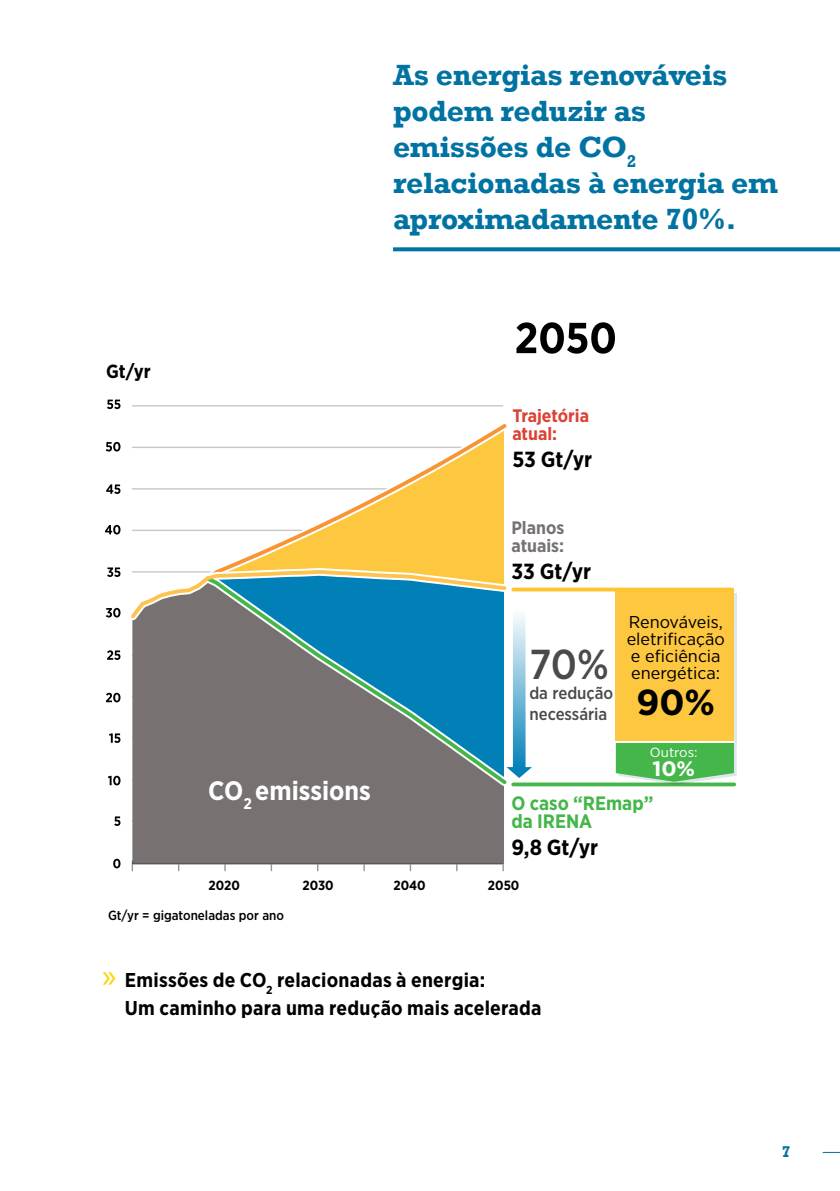
<style>
.page{position:relative;width:840px;height:1191px;background:#fff}
.page>*{position:absolute;margin:0;border:0;box-sizing:border-box;transform-origin:0 0}
.t1{font:500 41.8px "Gotham Narrow";color:#484a4b}
.t2{font:700 36px "Gotham Narrow";color:#000;scale:1.09 1}
.t3{font:700 30px/36px "Rockwell";letter-spacing:-.01em;color:#0073a2}
.t4{font:700 26.6px "Gotham Narrow";color:#fff}
.t5{font:700 21.8px "Gotham Narrow";color:#000}
.t6{font:700 20.8px "Gotham Narrow";color:#fff;scale:1.14 1}
.t7{font:700 20px/28px "Gotham Narrow";letter-spacing:.01em;color:#000}
.t8{font:700 19.4px/18.4px "Gotham Narrow";color:#45b649}
.t9{font:700 19px "Gotham Narrow";color:#000}
.t10{font:700 18px/18px "Gotham Narrow";color:#dc4133}
.t11{font:700 18px/18.4px "Gotham Narrow";color:#777271}
.t12{font:17px/17px "Gotham Narrow";color:#000;scale:1.09 1}
.t13{font:500 17px/20.8px "Gotham Narrow";color:#484a4b}
.t14{font:700 16px "Rockwell";color:#0073a2}
.t15{font:500 13.2px "Gotham Narrow";color:#000}
.t16{font:700 13.2px "Gotham Narrow";color:#000}
.t17{font:13.2px "Gotham Narrow";color:#fff;scale:1.14 1}
.s1{font-family:"Myriad Pro";font-weight:400;font-size:34px;color:#ffd400}
</style>
<div class="page">
<svg style="left:822px;top:1152px;width:17px;height:1px"></svg>
<svg style="left:393px;top:247px;width:446px;height:4px;background:#147ea9"></svg>
<hr style="left:132px;top:529px;width:371px;height:2px;background:#8f9192">
<hr style="left:132px;top:446px;width:371px;height:2px;background:#8f9192">
<hr style="left:132px;top:488px;width:371px;height:1px;background:#8f9192">
<hr style="left:132px;top:405px;width:371px;height:1px;background:#8f9192">
<svg style="left:131px;top:864px;width:2px;height:7px"></svg>
<svg style="left:224px;top:864px;width:2px;height:7px"></svg>
<svg style="left:270px;top:864px;width:2px;height:7px"></svg>
<svg style="left:409px;top:864px;width:2px;height:7px"></svg>
<hr style="left:132px;top:860px;width:371px;height:4px;background:#57575a">
<svg style="left:107px;top:399px;width:13px;height:10px"></svg>
<svg style="left:106px;top:442px;width:14px;height:9px"></svg>
<svg style="left:106px;top:484px;width:14px;height:10px"></svg>
<svg style="left:105px;top:525px;width:15px;height:9px"></svg>
<svg style="left:114px;top:816px;width:6px;height:10px"></svg>
<svg style="left:113px;top:858px;width:7px;height:10px"></svg>
<div style="left:132px;top:785px;width:371px;height:78px;background:#777271"></div>
<svg style="left:203px;top:424px;width:304px;height:140px"></svg>
<div style="left:197px;top:785px;width:318px;height:8px;background:#777271"></div>
<div style="left:618px;top:593px;width:118px;height:152px;background:linear-gradient(to bottom,#dfe7ee,#dfe7ee)"></div>
<div style="left:615px;top:591px;width:118px;height:152px;background:#fdc73f"></div>
<svg style="left:531px;top:587px;width:200px;height:4px"></svg>
<hr style="left:513px;top:782px;width:220px;height:4px;background:#45b649">
<svg style="left:615px;top:743px;width:121px;height:41px;background:#5dbe61"></svg>
<hr style="left:614px;top:741px;width:119px;height:2px;background:#fff">
<svg style="left:106px;top:564px;width:425px;height:221px;background:#6c919a"></svg>
<svg style="left:516px;top:322px;width:98px;height:32px"></svg>
<p class="t9" style="left:106px;top:359px;width:46px">Gt/yr</p>
<p class="t3" style="left:393px;top:57px;width:386px">As energias renováveis podem reduzir as emissões de CO<sub>2 </sub>relacionadas à energia em aproximadamente 70%.</p>
<p class="t10" style="left:512px;top:406px;width:78px">Trajetória atual:</p>
<p class="t5" style="left:512px;top:445px;width:81px">53 Gt/yr</p>
<p class="t4" style="left:208px;top:774px;width:164px">CO<sub>2</sub> emissions</p>
<p class="t11" style="left:511px;top:518px;width:54px">Planos atuais:</p>
<p class="t5" style="left:511px;top:557px;width:81px">33 Gt/yr</p>
<h1 class="t1" style="left:529px;top:637px;width:81px">70%</h1>
<p class="t13" style="left:529px;top:683px;width:85px">da redução necessária</p>
<p class="t12" style="left:626px;top:613px;width:91px">Renováveis, eletrificação e eficiência energética:</p>
<p class="t2" style="left:636px;top:679px;width:74px">90%</p>
<p class="t17" style="left:649px;top:744px;width:43px">Outros:</p>
<p class="t6" style="left:652px;top:755px;width:39px">10%</p>
<p class="t8" style="left:511px;top:793px;width:143px">O caso “REmap” da IRENA</p>
<p class="t5" style="left:511px;top:833px;width:88px">9,8 Gt/yr</p>
<p class="t16" style="left:208px;top:877px;width:33px">2020</p>
<p class="t16" style="left:302px;top:877px;width:33px">2030</p>
<p class="t16" style="left:393px;top:877px;width:34px">2040</p>
<p class="t16" style="left:487px;top:877px;width:33px">2050</p>
<p class="t15" style="left:108px;top:906px;width:177px">Gt/yr = gigatoneladas por ano</p>
<p class="t7" style="left:125px;top:966px;width:418px;text-indent:-23px"><span class="s1">»</span> Emissões de CO<sub>2</sub> relacionadas à energia:<br>Um caminho para uma redução mais acelerada</p>
<p class="t14" style="left:781px;top:1141px;width:10px">7</p>
</div>
